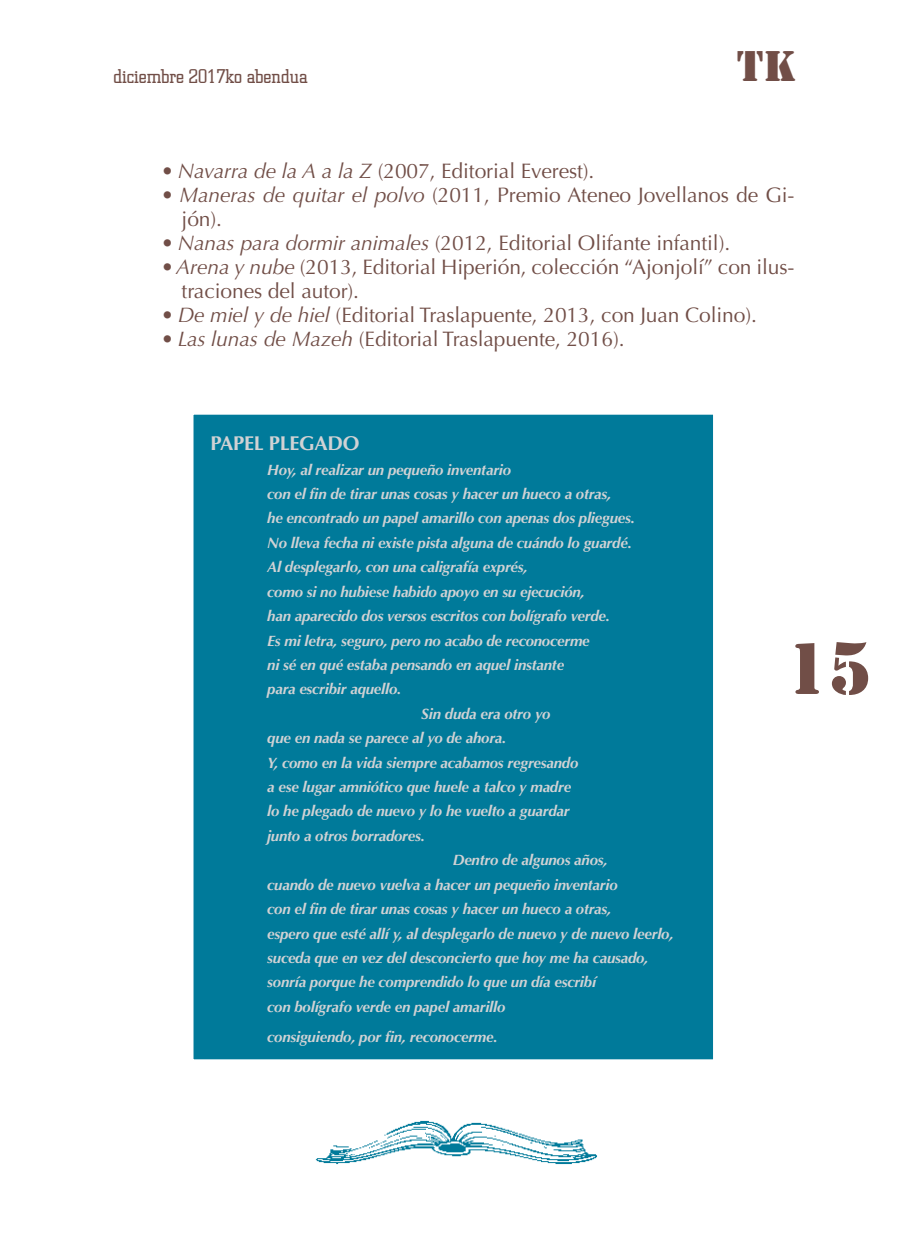
<style>
.page{position:relative;width:908px;height:1248px;background:#fff}
.page>*{position:absolute;margin:0;border:0;box-sizing:border-box;transform-origin:0 0}
.t1{font:68px "Stencil Std";color:#714e47}
.t2{font:40px "Stencil Std";color:#714e47}
.t3{font:21px/24px "Optima";letter-spacing:-.005em;color:#714e47}
.t4{font:300 20px "Square Slabserif 711 BT";color:#714e47}
.t5{font:700 20px "Optima";letter-spacing:-.015em;color:#d1d2d4}
.t6{font:italic 700 15px "Optima";letter-spacing:-.015em;color:#d1d2d4}
.s1{font-style:italic}
</style>
<div class="page">
<div style="left:192px;top:413px;width:521px;height:647px;background:#007a9a"></div>
<div style="left:191px;top:412px;width:523px;height:649px;border:2px solid #fff"></div>
<img style="left:315px;top:1120px;width:282px;height:44px">
<h3 class="t4" style="left:113px;top:64px;width:196px">diciembre 2017ko abendua</h3>
<h2 class="t2" style="left:736px;top:40px;width:61px">TK</h2>
<h3 class="t3" style="left:162px;top:159px;width:434px"><span class="s1">• Navarra de la A a la Z</span> (2007, Editorial Everest).</h3>
<h3 class="t3" style="left:181px;top:183px;width:614px;text-indent:-20px"><span class="s1">• Maneras de quitar el polvo</span> (2011, Premio Ateneo Jovellanos de Gi&shy;jón).</h3>
<h3 class="t3" style="left:162px;top:231px;width:570px"><span class="s1">• Nanas para dormir animales</span> (2012, Editorial Olifante infantil).</h3>
<h3 class="t3" style="left:181px;top:255px;width:614px;text-indent:-20px"><span class="s1">• Arena y nube</span> (2013, Editorial Hiperión, colección “Ajonjolí” con ilus&shy;traciones del autor).</h3>
<h3 class="t3" style="left:162px;top:303px;width:596px"><span class="s1">• De miel y de hiel</span> (Editorial Traslapuente, 2013, con Juan Colino).</h3>
<h3 class="t3" style="left:162px;top:327px;width:464px"><span class="s1">• Las lunas de Mazeh</span> (Editorial Traslapuente, 2016).</h3>
<h3 class="t5" style="left:210px;top:431px;width:150px">PAPEL PLEGADO</h3>
<p class="t6" style="left:267px;top:460px;width:245px">Hoy, al realizar un pequeño inventario</p>
<p class="t6" style="left:267px;top:485px;width:345px">con el fin de tirar unas cosas y hacer un hueco a otras,</p>
<p class="t6" style="left:267px;top:509px;width:369px">he encontrado un papel amarillo con apenas dos pliegues.</p>
<p class="t6" style="left:267px;top:534px;width:366px">No lleva fecha ni existe pista alguna de cuándo lo guardé.</p>
<p class="t6" style="left:267px;top:558px;width:262px">Al desplegarlo, con una caligrafía exprés,</p>
<p class="t6" style="left:267px;top:582px;width:319px">como si no hubiese habido apoyo en su ejecución,</p>
<p class="t6" style="left:267px;top:607px;width:344px">han aparecido dos versos escritos con bolígrafo verde.</p>
<p class="t6" style="left:267px;top:631px;width:324px">Es mi letra, seguro, pero no acabo de reconocerme</p>
<p class="t6" style="left:267px;top:656px;width:298px">ni sé en qué estaba pensando en aquel instante</p>
<p class="t6" style="left:267px;top:680px;width:136px">para escribir aquello.</p>
<p class="t6" style="left:421px;top:704px;width:130px">Sin duda era otro yo</p>
<p class="t6" style="left:267px;top:729px;width:240px">que en nada se parece al yo de ahora.</p>
<p class="t6" style="left:267px;top:753px;width:312px">Y, como en la vida siempre acabamos regresando</p>
<p class="t6" style="left:267px;top:778px;width:305px">a ese lugar amniótico que huele a talco y madre</p>
<p class="t6" style="left:267px;top:802px;width:304px">lo he plegado de nuevo y lo he vuelto a guardar</p>
<p class="t6" style="left:267px;top:826px;width:159px">junto a otros borradores.</p>
<p class="t6" style="left:452px;top:851px;width:156px">Dentro de algunos años,</p>
<p class="t6" style="left:267px;top:875px;width:352px">cuando de nuevo vuelva a hacer un pequeño inventario</p>
<p class="t6" style="left:267px;top:900px;width:345px">con el fin de tirar unas cosas y hacer un hueco a otras,</p>
<p class="t6" style="left:267px;top:924px;width:407px">espero que esté allí y, al desplegarlo de nuevo y de nuevo leerlo,</p>
<p class="t6" style="left:267px;top:948px;width:382px">suceda que en vez del desconcierto que hoy me ha causado,</p>
<p class="t6" style="left:267px;top:973px;width:330px">sonría porque he comprendido lo que un día escribí</p>
<p class="t6" style="left:267px;top:997px;width:240px">con bolígrafo verde en papel amarillo</p>
<p class="t6" style="left:267px;top:1028px;width:232px">consiguiendo, por fin, reconocerme.</p>
<h1 class="t1" style="left:785px;top:624px;width:87px">15</h1>
</div>
